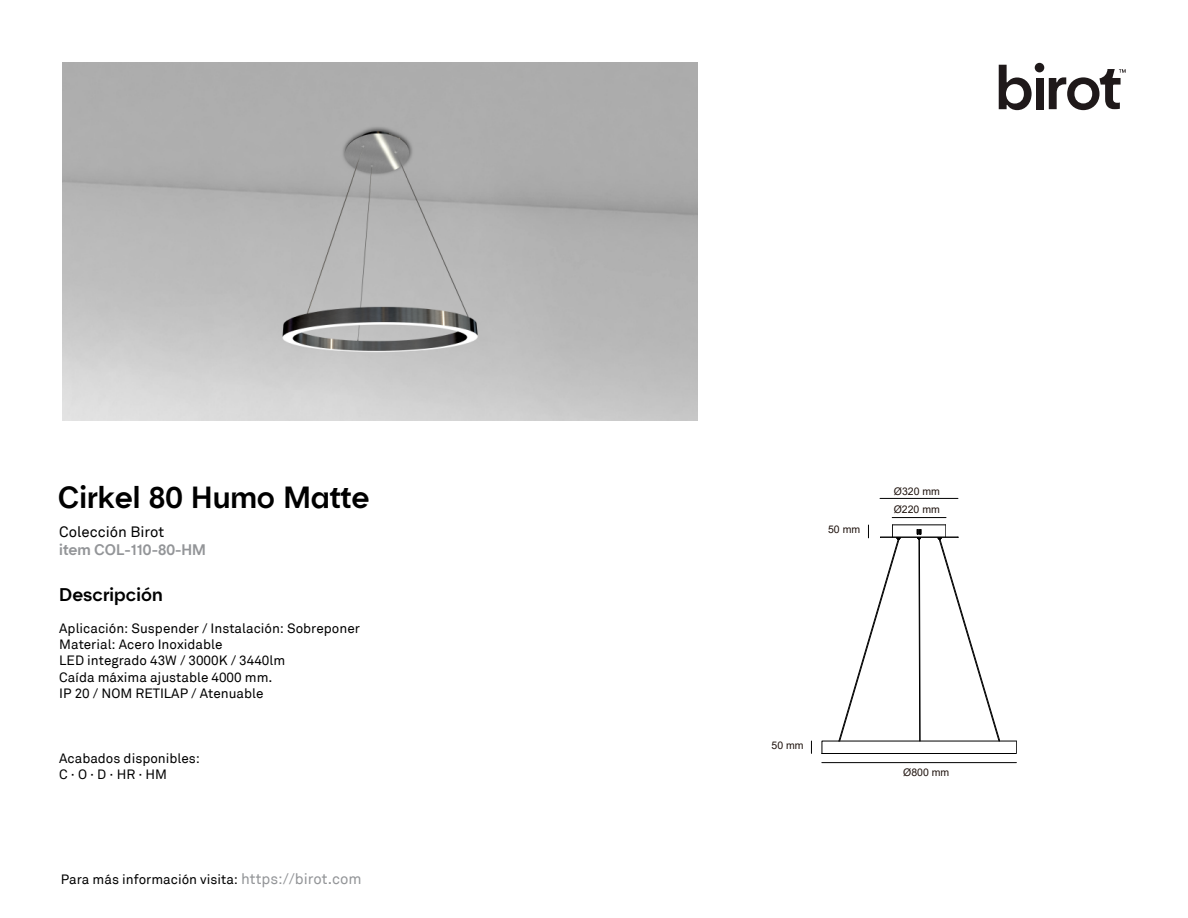
<style>
.page{position:relative;width:1188px;height:918px;background:#fff}
.page>*{position:absolute;margin:0;border:0;box-sizing:border-box;transform-origin:0 0}
.t1{font:500 30px "Hotel";color:#000}
.t2{font:500 18px "Hotel";color:#000}
.t3{font:500 15px "Hotel";color:#939598}
.t4{font:15px "Akkurat";color:#000}
.t5{font:13.5px/16.2px "Akkurat";color:#000}
.t6{font:10.5px "Arial";color:#1e120d}
.s1{font-size:15px;color:#939598}
</style>
<div class="page">
<hr style="left:822px;top:762px;width:194px;height:1px;background:#000">
<svg style="left:811px;top:741px;width:1px;height:12px"></svg>
<hr style="left:892px;top:517px;width:54px;height:1px;background:#000">
<hr style="left:880px;top:498px;width:78px;height:1px;background:#000">
<hr style="left:892px;top:537px;width:66px;height:1px;background:#000">
<hr style="left:839px;top:741px;width:177px;height:1px;background:#000">
<hr style="left:822px;top:753px;width:194px;height:1px;background:#000">
<svg style="left:1016px;top:741px;width:1px;height:12px"></svg>
<hr style="left:892px;top:525px;width:54px;height:1px;background:#000">
<svg style="left:917px;top:529px;width:4px;height:212px"></svg>
<svg style="left:822px;top:525px;width:79px;height:228px"></svg>
<svg style="left:938px;top:525px;width:62px;height:216px"></svg>
<svg style="left:999px;top:65px;width:33px;height:45px"></svg>
<div style="left:1036px;top:78px;width:7px;height:31px;background:#1f191a"></div>
<div style="left:1035px;top:63px;width:9px;height:9px;background:#1f191a;border-radius:50%"></div>
<svg style="left:1049px;top:69px;width:77px;height:41px"></svg>
<img style="left:62px;top:63px;width:636px;height:357px">
<h1 class="t1" style="left:58px;top:479px;width:313px">Cirkel 80 Humo Matte</h1>
<p class="t4" style="left:59px;top:523px;width:107px">Colección Birot</p>
<p class="t3" style="left:59px;top:540px;width:148px">item COL-110-80-HM</p>
<h2 class="t2" style="left:59px;top:583px;width:105px">Descripción</h2>
<p class="t5" style="left:59px;top:621px;width:302px">Aplicación: Suspender / Instalación: Sobreponer Material: Acero Inoxidable<br>LED integrado 43W / 3000K / 3440lm<br>Caída máxima ajustable 4000 mm.<br>IP 20 / NOM RETILAP / Atenuable</p>
<p class="t5" style="left:59px;top:750px;width:142px">Acabados disponibles:<br>C · O · D · HR · HM</p>
<p class="t5" style="left:61px;top:872px;width:302px">Para más información visita: <span class="s1">https://birot.com</span></p>
<p class="t6" style="left:828px;top:522px;width:34px">50 mm</p>
<p class="t6" style="left:894px;top:484px;width:48px">Ø320 mm</p>
<p class="t6" style="left:894px;top:502px;width:48px">Ø220 mm</p>
<p class="t6" style="left:772px;top:738px;width:34px">50 mm</p>
<p class="t6" style="left:903px;top:766px;width:48px">Ø800 mm</p>
</div>
